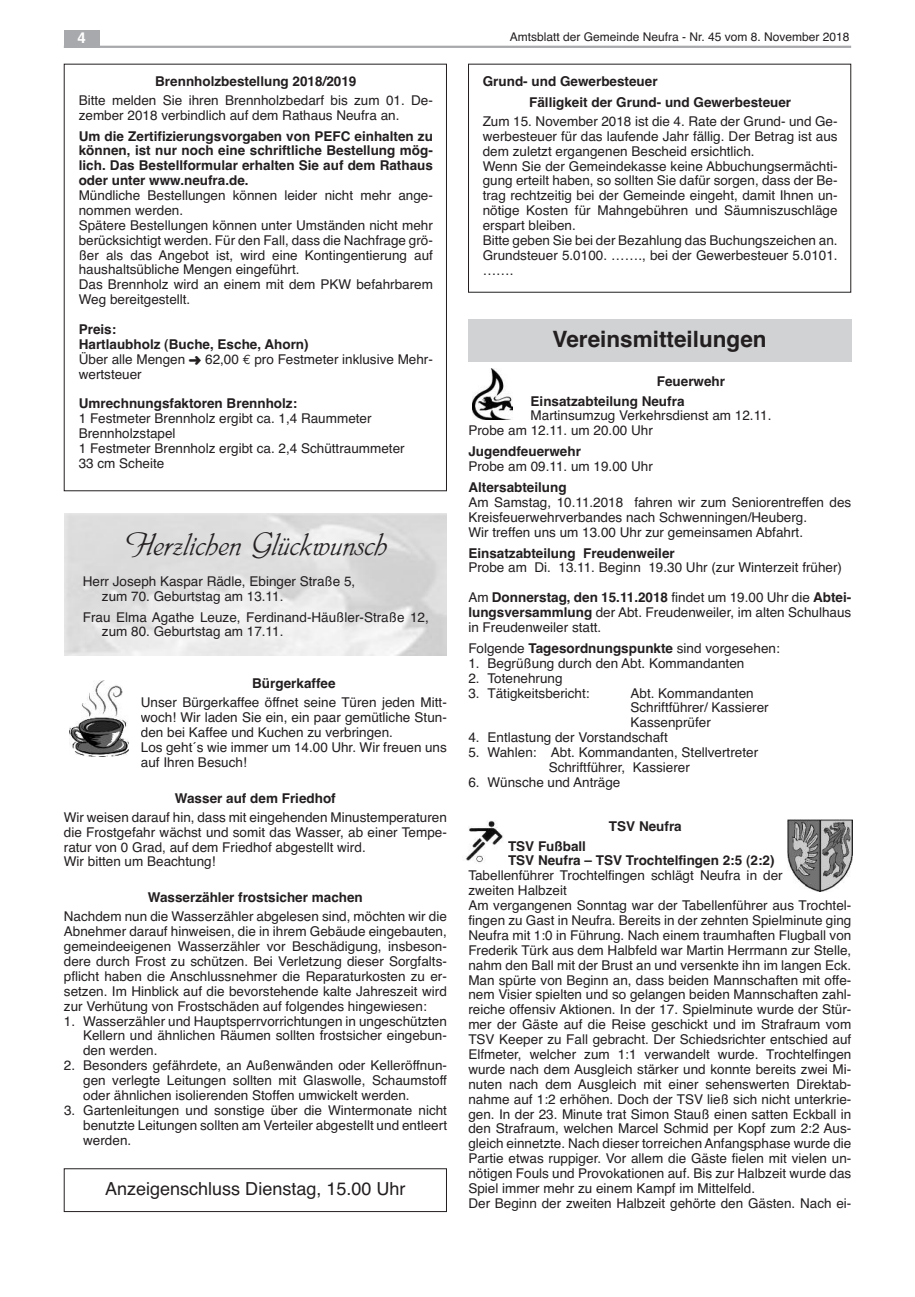
<style>
.page{position:relative;width:915px;height:1297px;background:#fff}
.page>*{position:absolute;margin:0;border:0;box-sizing:border-box;transform-origin:0 0}
.t1{font:36px "Phyllis D";color:#231f20}
.t2{font:700 22.5px "Helvetica";color:#231f20}
.t3{font:18px "Helvetica";color:#231f20}
.t4{font:700 15px "Helvetica";color:#fff}
.t5{font:13.5px/14.9px "Helvetica";color:#231f20}
.t6{font:700 13.5px/14.9px "Helvetica";color:#231f20}
.t7{font:12px "Helvetica";color:#231f20}
.s1{font-weight:700}
.s2{font-family:"Euro Mono"}
</style>
<div class="page">
<img style="left:70px;top:680px;width:58px;height:77px">
<div style="left:64px;top:1168px;width:382px;height:44px;border:1px solid #231f20"></div>
<div style="left:468px;top:320px;width:382px;height:42px;background:#d1d2d4"></div>
<img style="left:472px;top:369px;width:41px;height:51px">
<img style="left:787px;top:819px;width:65px;height:72px">
<img style="left:465px;top:821px;width:38px;height:42px">
<hr style="left:64px;top:46px;width:786px;height:2px;background:#a8a9ad">
<div style="left:64px;top:30px;width:35px;height:17px;background:#a8a9ad"></div>
<p class="t4" style="left:77px;top:29px;width:10px">4</p>
<p class="t7" style="left:509px;top:30px;width:341px">Amtsblatt der Gemeinde Neufra - Nr. 45 vom 8. November 2018</p>
<p class="t6" style="left:155px;top:74px;width:203px">brennholzbestellung 2018/2019</p>
<p class="t5" style="left:79px;top:93px;width:355px">Bitte melden Sie ihren Brennholzbedarf bis zum 01. De&shy;zember 2018 verbindlich auf dem Rathaus Neufra an.</p>
<p class="t6" style="left:79px;top:128px;width:355px;text-align:justify">Um die Zertifizierungsvorgaben von PEFc einhalten zu können, ist nur noch eine schriftliche bestellung mög&shy;lich. das bestellformular erhalten Sie auf dem Rathaus oder unter www.neufra.de.</p>
<p class="t5" style="left:79px;top:188px;width:355px">Mündliche Bestellungen können leider nicht mehr ange&shy;nommen werden.<br>Spätere Bestellungen können unter Umständen nicht mehr berücksichtigt werden. Für den Fall, dass die Nachfrage grö&shy;ßer als das Angebot ist, wird eine Kontingentierung auf haushaltsübliche Mengen eingeführt.<br>Das Brennholz wird an einem mit dem PKW befahrbarem Weg bereitgestellt.</p>
<p class="t5" style="left:79px;top:322px;width:355px"><span class="s1">Preis:<br>hartlaubholz (buche, Esche, Ahorn)<br></span>Über alle Mengen ➜ 62,00 <span class="s2">€</span> pro Festmeter inklusive Mehr&shy;wertsteuer</p>
<p class="t6" style="left:79px;top:396px;width:220px">Umrechnungsfaktoren brennholz:</p>
<p class="t5" style="left:79px;top:411px;width:327px">1 Festmeter Brennholz ergibt ca. 1,4 Raummeter Brennholzstapel<br>1 Festmeter Brennholz ergibt ca. 2,4 Schüttraummeter 33 cm Scheite</p>
<h1 class="t1" style="left:124px;top:523px;width:264px">Herzlichen Glückwunsch</h1>
<p class="t5" style="left:102px;top:574px;width:255px;text-indent:-19px">Herr Joseph Kaspar Rädle, Ebinger Straße 5, zum 70. Geburtstag am 13.11.</p>
<p class="t5" style="left:102px;top:609px;width:328px;text-indent:-19px">Frau Elma Agathe Leuze, Ferdinand-Häußler-Straße 12, zum 80. Geburtstag am 17.11.</p>
<p class="t6" style="left:252px;top:676px;width:85px">bürgerkaffee</p>
<p class="t5" style="left:141px;top:695px;width:307px">Unser Bürgerkaffee öffnet seine Türen jeden Mitt&shy;woch! Wir laden Sie ein, ein paar gemütliche Stun&shy;den bei Kaffee und Kuchen zu verbringen.<br>Los geht´s wie immer um 14.00 Uhr. Wir freuen uns auf Ihren Besuch!</p>
<p class="t6" style="left:175px;top:790px;width:162px">Wasser auf dem Friedhof</p>
<p class="t5" style="left:64px;top:810px;width:384px">Wir weisen darauf hin, dass mit eingehenden Minustemperaturen die Frostgefahr wächst und somit das Wasser, ab einer Tempe&shy;ratur von 0 Grad, auf dem Friedhof abgestellt wird.<br>Wir bitten um Beachtung!</p>
<p class="t6" style="left:148px;top:890px;width:216px">Wasserzähler frostsicher machen</p>
<p class="t5" style="left:64px;top:909px;width:384px;text-align:justify">Nachdem nun die Wasserzähler abgelesen sind, möchten wir die Abnehmer darauf hinweisen, die in ihrem Gebäude eingebauten, gemeindeeigenen Wasserzähler vor Beschädigung, insbeson&shy;dere durch Frost zu schützen. Bei Verletzung dieser Sorgfalts&shy;pflicht haben die Anschlussnehmer die Reparaturkosten zu er&shy;setzen. Im Hinblick auf die bevorstehende kalte Jahreszeit wird zur Verhütung von Frostschäden auf folgendes hingewiesen:</p>
<p class="t5" style="left:83px;top:1013px;width:365px;text-align:justify;text-indent:-19px">1. Wasserzähler und Hauptsperrvorrichtungen in ungeschützten Kellern und ähnlichen Räumen sollten frostsicher eingebun&shy;den werden.</p>
<p class="t5" style="left:83px;top:1058px;width:365px;text-align:justify;text-indent:-19px">2. Besonders gefährdete, an Außenwänden oder Kelleröffnun&shy;gen verlegte Leitungen sollten mit Glaswolle, Schaumstoff oder ähnlichen isolierenden Stoffen umwickelt werden.</p>
<p class="t5" style="left:83px;top:1103px;width:365px;text-align:justify;text-indent:-19px">3. Gartenleitungen und sonstige über die Wintermonate nicht benutzte Leitungen sollten am Verteiler abgestellt und entleert werden.</p>
<h3 class="t3" style="left:105px;top:1178px;width:302px">Anzeigenschluss Dienstag, 15.00 Uhr</h3>
<p class="t6" style="left:529px;top:71px;width:263px;line-height:20.9px;text-indent:-46px">Grund- und Gewerbesteuer<br>Fälligkeit der Grund- und Gewerbesteuer</p>
<p class="t5" style="left:482px;top:114px;width:356px">Zum 15. November 2018 ist die 4. Rate der Grund- und Ge&shy;werbesteuer für das laufende Jahr fällig. Der Betrag ist aus dem zuletzt ergangenen Bescheid ersichtlich.<br>Wenn Sie der Gemeindekasse keine Abbuchungsermächti&shy;gung erteilt haben, so sollten Sie dafür sorgen, dass der Be&shy;trag rechtzeitig bei der Gemeinde eingeht, damit Ihnen un&shy;nötige Kosten für Mahngebühren und Säumniszuschläge erspart bleiben.<br>Bitte geben Sie bei der Bezahlung das Buchungszeichen an.<br>Grundsteuer 5.0100. ……., bei der Gewerbesteuer 5.0101. …….</p>
<h2 class="t2" style="left:552px;top:326px;width:215px">Vereinsmitteilungen</h2>
<p class="t6" style="left:530px;top:372px;width:196px;line-height:19.2px;text-indent:126px">Feuerwehr<br>Einsatzabteilung Neufra</p>
<p class="t5" style="left:468px;top:408px;width:304px;text-indent:62px">Martinsumzug Verkehrsdienst am 12.11.<br>Probe am 12.11. um 20.00 Uhr</p>
<p class="t6" style="left:468px;top:444px;width:114px">Jugendfeuerwehr</p>
<p class="t5" style="left:468px;top:459px;width:186px">Probe am 09.11. um 19.00 Uhr</p>
<p class="t6" style="left:468px;top:480px;width:100px">Altersabteilung</p>
<p class="t5" style="left:468px;top:495px;width:384px">Am Samstag, 10.11.2018 fahren wir zum Seniorentreffen des<br>Kreisfeuerwehrverbandes nach Schwenningen/Heuberg.<br>Wir treffen uns um 13.00 Uhr zur gemeinsamen Abfahrt.</p>
<p class="t6" style="left:468px;top:545px;width:208px">Einsatzabteilung Freudenweiler</p>
<p class="t5" style="left:468px;top:560px;width:375px">Probe am Di. 13.11. Beginn 19.30 Uhr (zur Winterzeit früher)</p>
<p class="t5" style="left:468px;top:590px;width:384px;text-align:justify">Am <span class="s1">donnerstag, den 15.11.2018</span> findet um 19.00 Uhr die <span class="s1">Abtei&shy;lungsversammlung</span> der Abt. Freudenweiler, im alten Schulhaus in Freudenweiler statt.</p>
<p class="t5" style="left:468px;top:641px;width:313px">Folgende <span class="s1">Tagesordnungspunkte</span> sind vorgesehen:</p>
<p class="t5" style="left:468px;top:656px;width:277px">1. Begrüßung durch den Abt. Kommandanten</p>
<p class="t5" style="left:468px;top:670px;width:96px">2. Totenehrung</p>
<p class="t5" style="left:468px;top:685px;width:123px">3. Tätigkeitsbericht:</p>
<p class="t5" style="left:630px;top:685px;width:140px">Abt. Kommandanten<br>Schriftführer/ Kassierer<br>Kassenprüfer</p>
<p class="t5" style="left:468px;top:730px;width:201px">4. Entlastung der Vorstandschaft</p>
<p class="t5" style="left:548px;top:745px;width:211px;text-indent:-80px">5. Wahlen: Abt. Kommandanten, Stellvertreter<br>Schriftführer, Kassierer</p>
<p class="t5" style="left:468px;top:775px;width:153px">6. Wünsche und Anträge</p>
<p class="t6" style="left:608px;top:819px;width:74px">TSV Neufra</p>
<p class="t6" style="left:508px;top:838px;width:268px">TSV Fußball<br>TSV Neufra – TSV Trochtelfingen 2:5 (2:2)</p>
<p class="t5" style="left:468px;top:868px;width:384px">Tabellenführer Trochtelfingen schlägt Neufra in der<br>zweiten Halbzeit<br>Am vergangenen Sonntag war der Tabellenführer aus Trochtel&shy;fingen zu Gast in Neufra. Bereits in der zehnten Spielminute ging Neufra mit 1:0 in Führung. Nach einem traumhaften Flugball von Frederik Türk aus dem Halbfeld war Martin Herrmann zur Stelle, nahm den Ball mit der Brust an und versenkte ihn im langen Eck.<br>Man spürte von Beginn an, dass beiden Mannschaften mit offe&shy;nem Visier spielten und so gelangen beiden Mannschaften zahl&shy;reiche offensiv Aktionen. In der 17. Spielminute wurde der Stür&shy;mer der Gäste auf die Reise geschickt und im Strafraum vom TSV Keeper zu Fall gebracht. Der Schiedsrichter entschied auf Elfmeter, welcher zum 1:1 verwandelt wurde. Trochtelfingen wurde nach dem Ausgleich stärker und konnte bereits zwei Mi&shy;nuten nach dem Ausgleich mit einer sehenswerten Direktab&shy;nahme auf 1:2 erhöhen. Doch der TSV ließ sich nicht unterkrie&shy;gen. In der 23. Minute trat Simon Stauß einen satten Eckball in den Strafraum, welchen Marcel Schmid per Kopf zum 2:2 Aus&shy;gleich einnetzte. Nach dieser torreichen Anfangsphase wurde die Partie etwas ruppiger. Vor allem die Gäste fielen mit vielen un&shy;nötigen Fouls und Provokationen auf. Bis zur Halbzeit wurde das Spiel immer mehr zu einem Kampf im Mittelfeld.<br>Der Beginn der zweiten Halbzeit gehörte den Gästen. Nach ei-</p>
</div>
